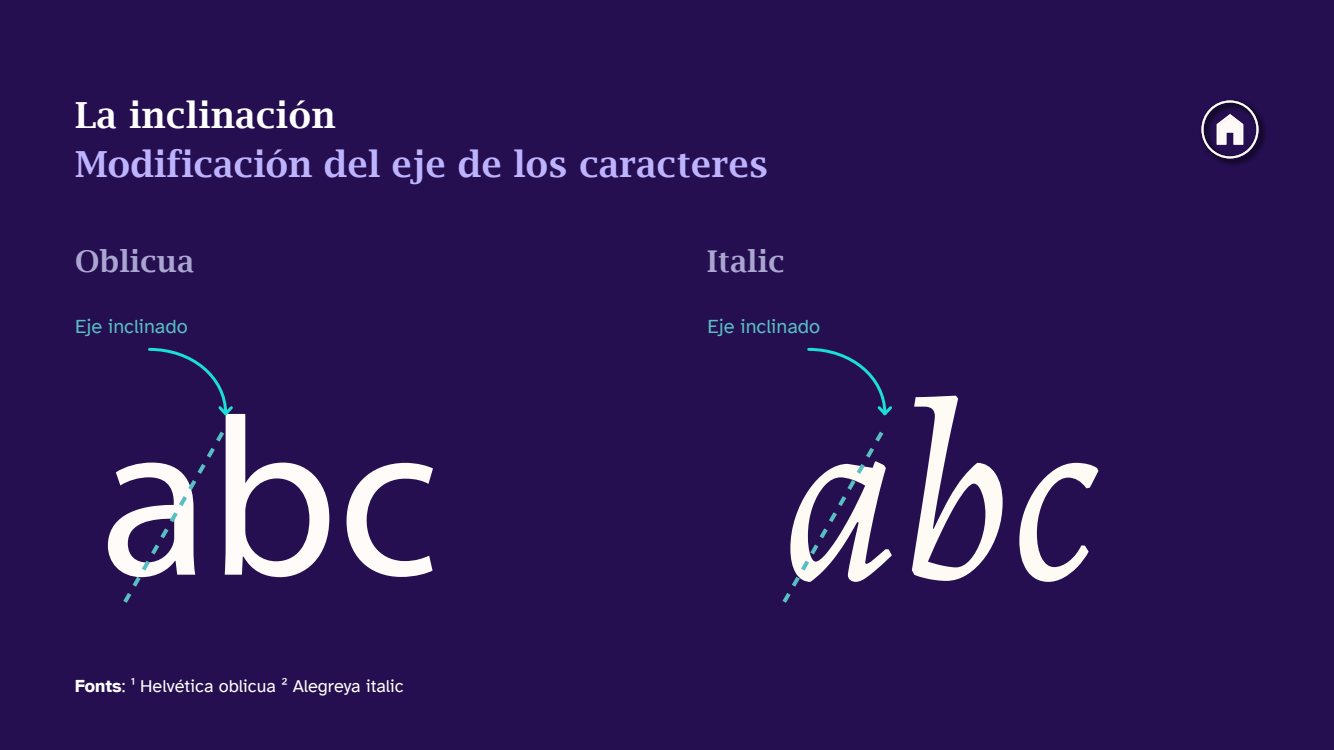
<style>
.page{position:relative;width:1334px;height:750px;background:#250f50}
.page>*{position:absolute;margin:0;border:0;box-sizing:border-box;transform-origin:0 0}
.t1{font:italic 250px "Alegreya";color:#fefaf4}
.t2{font:226.4px "Myriad Pro";color:#fffbf8}
.titulos{font:600 36px "Lucida Bright";letter-spacing:.01em;color:#beb3ff}
.titulos-2{font:600 36px "Lucida Bright";letter-spacing:.02em;color:#fff}
.t3{font:600 30px "Lucida Bright";letter-spacing:.02em;color:#aaa6d1}
.t4{font:20px "Atkinson Hyperlegible";color:#58bfc3}
.t5{font:18px "Atkinson Hyperlegible";color:#fff}
.s1{font-weight:700}
</style>
<div class="page">
<div style="left:1199px;top:98px;width:68px;height:69px;background:#000;opacity:.75"></div>
<div style="left:1202px;top:100px;width:56px;height:58px;border:2px solid #fefaf4;border-radius:50%"></div>
<svg style="left:1217px;top:114px;width:26px;height:31px"></svg>
<svg style="left:123px;top:431px;width:101px;height:172px"></svg>
<svg style="left:148px;top:347px;width:85px;height:69px"></svg>
<svg style="left:807px;top:347px;width:85px;height:69px"></svg>
<svg style="left:782px;top:431px;width:102px;height:172px"></svg>
<p class="titulos-2" style="left:75px;top:94px;width:262px">La inclinación</p>
<p class="titulos" style="left:75px;top:143px;width:695px">Modificación del eje de los caracteres</p>
<p class="t3" style="left:75px;top:245px;width:121px">Oblicua</p>
<p class="t3" style="left:707px;top:245px;width:79px">Italic</p>
<p class="t4" style="left:75px;top:315px;width:114px">Eje inclinado</p>
<p class="t4" style="left:707px;top:315px;width:114px">Eje inclinado</p>
<h2 class="t2" style="left:100px;top:359px;width:341px">abc</h2>
<p class="t5" style="left:75px;top:676px;width:330px"><span class="s1">Fonts</span>: ¹ Helvética oblicua ² Alegreya italic</p>
<p class="t1" style="left:782px;top:328px;width:316px">abc</p>
</div>
